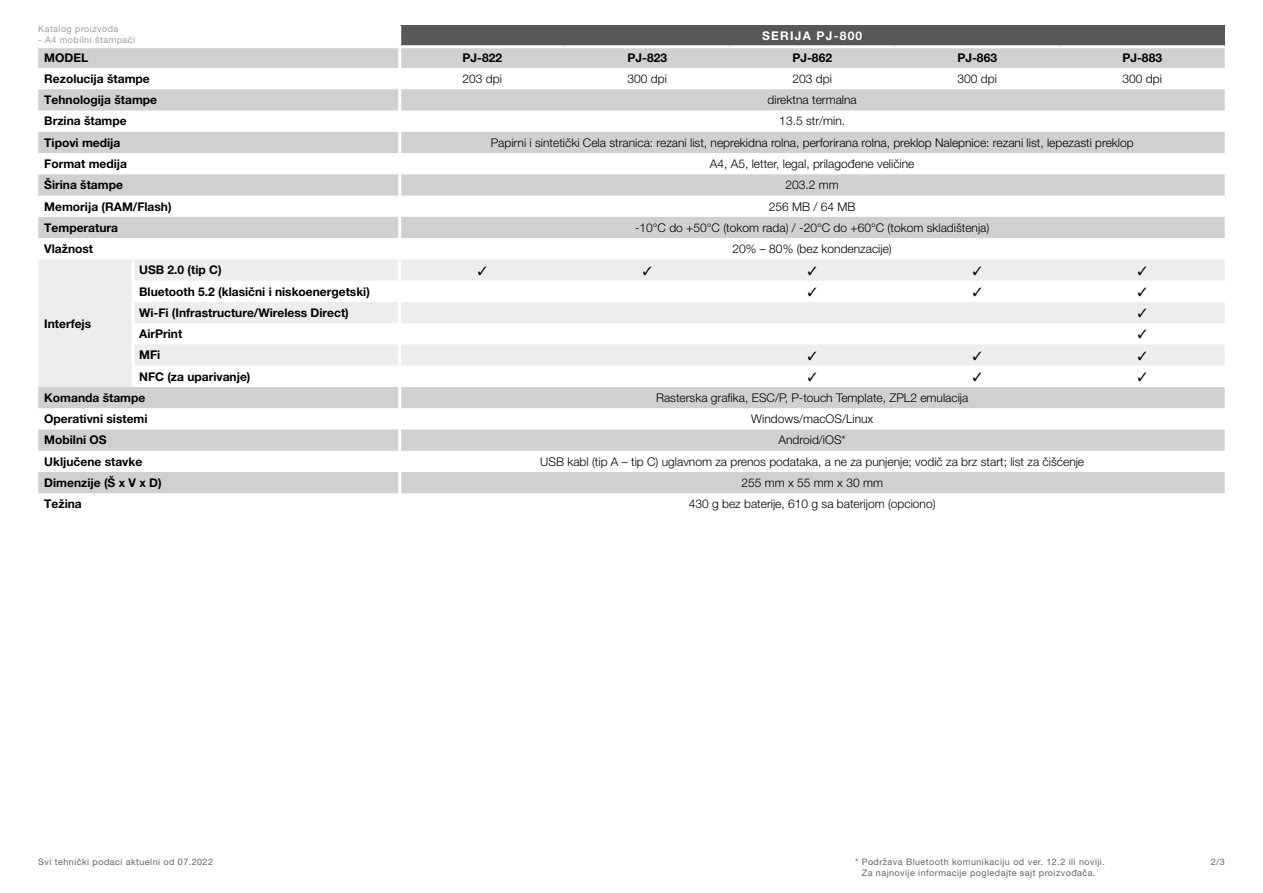
<style>
.page{position:relative;width:1263px;height:893px;background:#fff}
.page>*{position:absolute;margin:0;border:0;box-sizing:border-box;transform-origin:0 0}
.t1{font:300 12px "Helvetica Neue LT Pro";color:#000}
.t2{font:700 12px "Helvetica Neue LT Pro";color:#000}
.t3{font:700 12px "Helvetica Neue LT Pro";letter-spacing:.1em;color:#fff}
.t4{font:9px/10.8px "Helvetica Neue LT Pro";letter-spacing:.05em;color:#646363;text-align:center}
.t5{font:9px "Helvetica Neue LT Pro";letter-spacing:.05em;color:#9d9d9c}
</style>
<div class="page">
<div style="left:400px;top:26px;width:825px;height:21px;background:#575756"></div>
<svg style="left:38px;top:48px;width:1187px;height:445px;fill:#d0d0d0"></svg>
<svg style="left:38px;top:259px;width:1187px;height:128px;fill:#ededed"></svg>
<hr style="left:398px;top:26px;width:3px;height:19px;background:#fff">
<hr style="left:398px;top:48px;width:3px;height:20px;background:#fff">
<hr style="left:398px;top:68px;width:3px;height:21px;background:#fff">
<hr style="left:398px;top:89px;width:3px;height:22px;background:#fff">
<hr style="left:398px;top:111px;width:3px;height:21px;background:#fff">
<hr style="left:398px;top:132px;width:3px;height:21px;background:#fff">
<hr style="left:398px;top:153px;width:3px;height:21px;background:#fff">
<hr style="left:398px;top:174px;width:3px;height:22px;background:#fff">
<hr style="left:398px;top:196px;width:3px;height:21px;background:#fff">
<hr style="left:398px;top:217px;width:3px;height:21px;background:#fff">
<hr style="left:398px;top:238px;width:3px;height:21px;background:#fff">
<hr style="left:132px;top:259px;width:3px;height:22px;background:#fff">
<hr style="left:398px;top:259px;width:3px;height:22px;background:#fff">
<hr style="left:132px;top:281px;width:3px;height:21px;background:#fff">
<hr style="left:398px;top:281px;width:3px;height:21px;background:#fff">
<hr style="left:132px;top:302px;width:3px;height:21px;background:#fff">
<hr style="left:398px;top:302px;width:3px;height:21px;background:#fff">
<hr style="left:132px;top:323px;width:3px;height:21px;background:#fff">
<hr style="left:398px;top:323px;width:3px;height:21px;background:#fff">
<hr style="left:132px;top:344px;width:3px;height:22px;background:#fff">
<hr style="left:398px;top:344px;width:3px;height:22px;background:#fff">
<hr style="left:132px;top:366px;width:3px;height:21px;background:#fff">
<hr style="left:398px;top:366px;width:3px;height:21px;background:#fff">
<hr style="left:398px;top:387px;width:3px;height:21px;background:#fff">
<hr style="left:398px;top:408px;width:3px;height:21px;background:#fff">
<hr style="left:398px;top:429px;width:3px;height:22px;background:#fff">
<hr style="left:398px;top:451px;width:3px;height:21px;background:#fff">
<hr style="left:398px;top:472px;width:3px;height:21px;background:#fff">
<hr style="left:400px;top:45px;width:165px;height:3px;background:#fff">
<hr style="left:565px;top:45px;width:165px;height:3px;background:#fff">
<hr style="left:730px;top:45px;width:165px;height:3px;background:#fff">
<hr style="left:895px;top:45px;width:165px;height:3px;background:#fff">
<hr style="left:1060px;top:45px;width:165px;height:3px;background:#fff">
<svg style="left:478px;top:266px;width:8px;height:9px"></svg>
<svg style="left:643px;top:266px;width:8px;height:9px"></svg>
<svg style="left:808px;top:266px;width:8px;height:9px"></svg>
<svg style="left:973px;top:266px;width:8px;height:9px"></svg>
<svg style="left:1138px;top:266px;width:8px;height:9px"></svg>
<svg style="left:808px;top:287px;width:8px;height:9px"></svg>
<svg style="left:973px;top:287px;width:8px;height:9px"></svg>
<svg style="left:1138px;top:287px;width:8px;height:9px"></svg>
<svg style="left:1138px;top:309px;width:8px;height:8px"></svg>
<svg style="left:1138px;top:330px;width:8px;height:9px"></svg>
<svg style="left:808px;top:351px;width:8px;height:9px"></svg>
<svg style="left:973px;top:351px;width:8px;height:9px"></svg>
<svg style="left:1138px;top:351px;width:8px;height:9px"></svg>
<svg style="left:808px;top:372px;width:8px;height:9px"></svg>
<svg style="left:973px;top:372px;width:8px;height:9px"></svg>
<svg style="left:1138px;top:372px;width:8px;height:9px"></svg>
<p class="t5" style="left:38px;top:23px;width:82px">Katalog proizvoda</p>
<p class="t5" style="left:38px;top:34px;width:98px">- A4 mobilni štampači</p>
<p class="t3" style="left:762px;top:29px;width:101px">SERIJA PJ-800</p>
<p class="t2" style="left:44px;top:50px;width:46px">MODEL</p>
<p class="t2" style="left:462px;top:50px;width:41px">PJ-822</p>
<p class="t2" style="left:627px;top:50px;width:41px">PJ-823</p>
<p class="t2" style="left:792px;top:50px;width:41px">PJ-862</p>
<p class="t2" style="left:957px;top:50px;width:41px">PJ-863</p>
<p class="t2" style="left:1122px;top:50px;width:41px">PJ-883</p>
<p class="t2" style="left:44px;top:71px;width:107px">Rezolucija štampe</p>
<p class="t1" style="left:463px;top:71px;width:41px">203 dpi</p>
<p class="t1" style="left:627px;top:71px;width:41px">300 dpi</p>
<p class="t1" style="left:792px;top:71px;width:41px">203 dpi</p>
<p class="t1" style="left:957px;top:71px;width:41px">300 dpi</p>
<p class="t1" style="left:1122px;top:71px;width:41px">300 dpi</p>
<p class="t2" style="left:44px;top:93px;width:114px">Tehnologija štampe</p>
<p class="t1" style="left:768px;top:93px;width:91px">direktna termalna</p>
<p class="t2" style="left:44px;top:114px;width:84px">Brzina štampe</p>
<p class="t1" style="left:779px;top:114px;width:67px">13.5 str/min.</p>
<p class="t2" style="left:44px;top:135px;width:78px">Tipovi medija</p>
<p class="t1" style="left:491px;top:135px;width:644px">Papirni i sintetički Cela stranica: rezani list, neprekidna rolna, perforirana rolna, preklop Nalepnice: rezani list, lepezasti preklop</p>
<p class="t2" style="left:44px;top:156px;width:84px">Format medija</p>
<p class="t1" style="left:710px;top:156px;width:206px">A4, A5, letter, legal, prilagođene veličine</p>
<p class="t2" style="left:44px;top:178px;width:80px">Širina štampe</p>
<p class="t1" style="left:785px;top:178px;width:55px">203.2 mm</p>
<p class="t2" style="left:44px;top:199px;width:129px">Memorija (RAM/Flash)</p>
<p class="t1" style="left:769px;top:199px;width:88px">256 MB / 64 MB</p>
<p class="t2" style="left:44px;top:220px;width:75px">Temperatura</p>
<p class="t1" style="left:635px;top:220px;width:356px">-10°C do +50°C (tokom rada) / -20°C do +60°C (tokom skladištenja)</p>
<p class="t2" style="left:44px;top:241px;width:50px">Vlažnost</p>
<p class="t1" style="left:733px;top:241px;width:161px">20% – 80% (bez kondenzacije)</p>
<p class="t2" style="left:139px;top:263px;width:84px">USB 2.0 (tip C)</p>
<p class="t2" style="left:139px;top:284px;width:232px">Bluetooth 5.2 (klasični i niskoenergetski)</p>
<p class="t2" style="left:139px;top:305px;width:211px">Wi-Fi (Infrastructure/Wireless Direct)</p>
<p class="t2" style="left:139px;top:326px;width:45px">AirPrint</p>
<p class="t2" style="left:139px;top:348px;width:23px">MFi</p>
<p class="t2" style="left:139px;top:369px;width:113px">NFC (za uparivanje)</p>
<p class="t2" style="left:44px;top:390px;width:103px">Komanda štampe</p>
<p class="t1" style="left:656px;top:390px;width:314px">Rasterska grafika, ESC/P, P-touch Template, ZPL2 emulacija</p>
<p class="t2" style="left:44px;top:411px;width:105px">Operativni sistemi</p>
<p class="t1" style="left:751px;top:412px;width:124px">Windows/macOS/Linux</p>
<p class="t2" style="left:44px;top:433px;width:64px">Mobilni OS</p>
<p class="t1" style="left:779px;top:433px;width:69px">Android/iOS*</p>
<p class="t2" style="left:44px;top:454px;width:100px">Uključene stavke</p>
<p class="t1" style="left:540px;top:454px;width:545px">USB kabl (tip A – tip C) uglavnom za prenos podataka, a ne za punjenje; vodič za brz start; list za čišćenje</p>
<p class="t2" style="left:44px;top:475px;width:119px">Dimenzije (Š x V x D)</p>
<p class="t1" style="left:741px;top:475px;width:143px">255 mm x 55 mm x 30 mm</p>
<p class="t2" style="left:44px;top:497px;width:39px">Težina</p>
<p class="t1" style="left:689px;top:497px;width:248px">430 g bez baterije, 610 g sa baterijom (opciono)</p>
<p class="t2" style="left:44px;top:316px;width:49px">Interfejs</p>
<p class="t4" style="left:38px;top:857px;width:176px">Svi tehnički podaci aktuelni od 07.2022</p>
<p class="t4" style="left:1211px;top:857px;width:15px">2/3</p>
<p class="t4" style="left:855px;top:857px;width:251px">* Podržava Bluetooth komunikaciju od ver. 12.2 ili noviji.<br>Za najnovije informacije pogledajte sajt proizvođača.</p>
</div>
